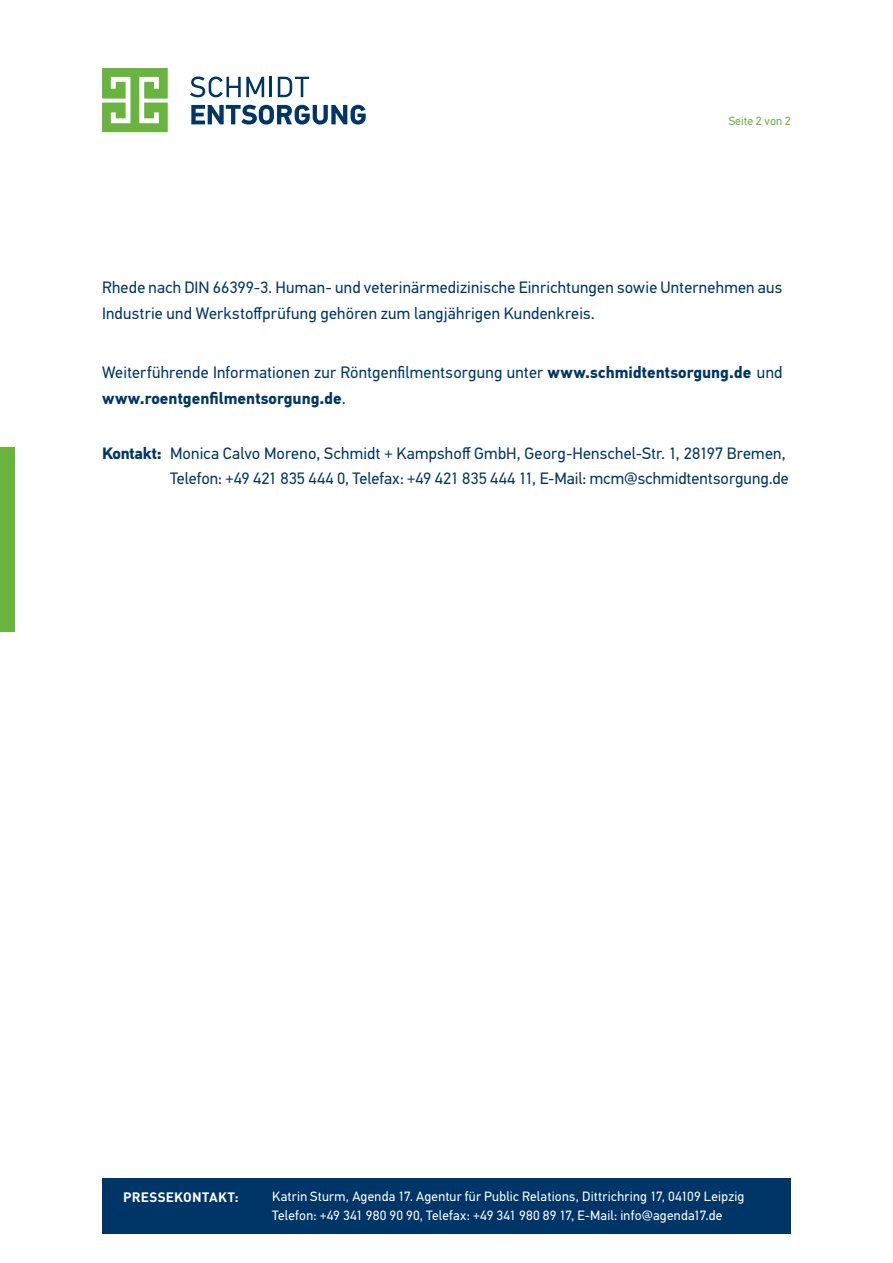
<style>
.page{position:relative;width:893px;height:1263px;background:#fff}
.page>*{position:absolute;margin:0;border:0;box-sizing:border-box;transform-origin:0 0}
.t1{font:16.5px/25.5px "PF Din Text Pro";letter-spacing:.01em;color:#003667}
.t2{font:13.5px/19.6px "PF Din Text Pro";letter-spacing:.02em;color:#fff}
.t3{font:700 13.5px "DIN";letter-spacing:.015em;color:#fff}
.t4{font:12px "PF Din Text Pro";color:#69b33f}
.s1{font-weight:700}
</style>
<div class="page">
<div style="left:0;top:446px;width:15px;height:185px;background:#69b33f"></div>
<svg style="left:191px;top:105px;width:175px;height:20px"></svg>
<svg style="left:190px;top:77px;width:74px;height:20px"></svg>
<hr style="left:269px;top:77px;width:3px;height:20px;background:#003667">
<svg style="left:278px;top:77px;width:31px;height:20px"></svg>
<svg style="left:102px;top:68px;width:66px;height:64px"></svg>
<div style="left:102px;top:1178px;width:689px;height:55px;background:#003667"></div>
<p class="t4" style="left:729px;top:113px;width:64px">Seite 2 von 2</p>
<p class="t1" style="left:102px;top:275px;width:682px">Rhede nach DIN 66399-3. Human- und veterinärmedizinische Einrichtungen sowie Unternehmen aus<br>Industrie und Werkstoffprüfung gehören zum langjährigen Kundenkreis.</p>
<p class="t1" style="left:102px;top:360px;width:682px">Weiterführende Informationen zur Röntgenfilmentsorgung unter <span class="s1">www.schmidtentsorgung.de</span> und <span class="s1">www.roentgenfilmentsorgung.de</span>.</p>
<p class="t1" style="left:102px;top:441px;width:688px;text-align:right"><span class="s1">Kontakt:</span> Monica Calvo Moreno, Schmidt + Kampshoff GmbH, Georg-Henschel-Str. 1, 28197 Bremen,<br>Telefon: +49 421 835 444 0, Telefax: +49 421 835 444 11, E-Mail: mcm@schmidtentsorgung.de</p>
<p class="t3" style="left:123px;top:1188px;width:117px">PRESSEKONTAKT:</p>
<p class="t2" style="left:272px;top:1186px;width:474px">Katrin Sturm, Agenda 17. Agentur für Public Relations, Dittrichring 17, 04109 Leipzig<br>Telefon: +49 341 980 90 90, Telefax: +49 341 980 89 17, E-Mail: info@agenda17.de</p>
</div>
